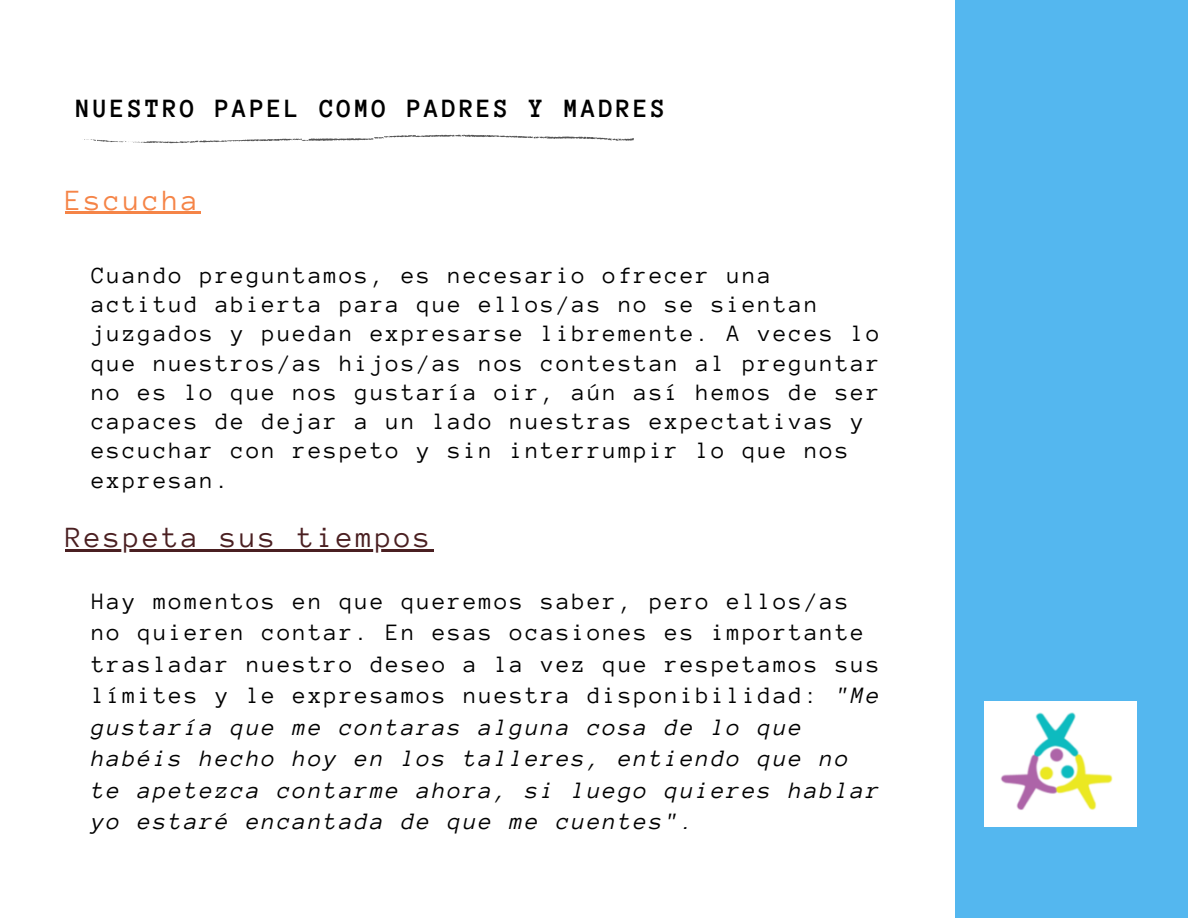
<style>
.page{position:relative;width:1188px;height:918px;background:#fff}
.page>*{position:absolute;margin:0;border:0;box-sizing:border-box;transform-origin:0 0}
.t1{font:30px "Anonymous Pro";letter-spacing:.1em;color:#4a1f21}
.t2{font:30px "Anonymous Pro";letter-spacing:.1em;color:#f58447}
.t3{font:700 27px "Anonymous Pro";letter-spacing:.1em;color:#000}
.t4{font:24px/29.2px "Anonymous Pro";letter-spacing:.1em;color:#000}
.s1{font-style:italic}
</style>
<div class="page">
<div style="left:956px;top:0;width:232px;height:918px;background:#54b7ef"></div>
<svg style="left:84px;top:135px;width:550px;height:8px"></svg>
<hr style="left:66px;top:212px;width:135px;height:2px;background:#f58447">
<hr style="left:66px;top:549px;width:368px;height:2px;background:#4a1f21">
<img style="left:984px;top:701px;width:152px;height:125px">
<p class="t3" style="left:76px;top:95px;width:592px">NUESTRO PAPEL COMO PADRES Y MADRES</p>
<p class="t2" style="left:66px;top:185px;width:134px">Escucha</p>
<p class="t4" style="left:92px;top:261px;width:789px">Cuando preguntamos, es necesario ofrecer una actitud abierta para que ellos/as no se sientan juzgados y puedan expresarse libremente. A veces lo que nuestros/as hijos/as nos contestan al preguntar no es lo que nos gustaría oir, aún así hemos de ser capaces de dejar a un lado nuestras expectativas y escuchar con respeto y sin interrumpir lo que nos expresan.</p>
<p class="t1" style="left:66px;top:522px;width:367px">Respeta sus tiempos</p>
<p class="t4" style="left:92px;top:585px;width:789px;line-height:31.5px">Hay momentos en que queremos saber, pero ellos/as no quieren contar. En esas ocasiones es importante trasladar nuestro deseo a la vez que respetamos sus límites y le expresamos nuestra disponibilidad: <span class="s1">"Me gustaría que me contaras alguna cosa de lo que habéis hecho hoy en los talleres, entiendo que no te apetezca contarme ahora, si luego quieres hablar yo estaré encantada de que me cuentes".</span></p>
</div>
